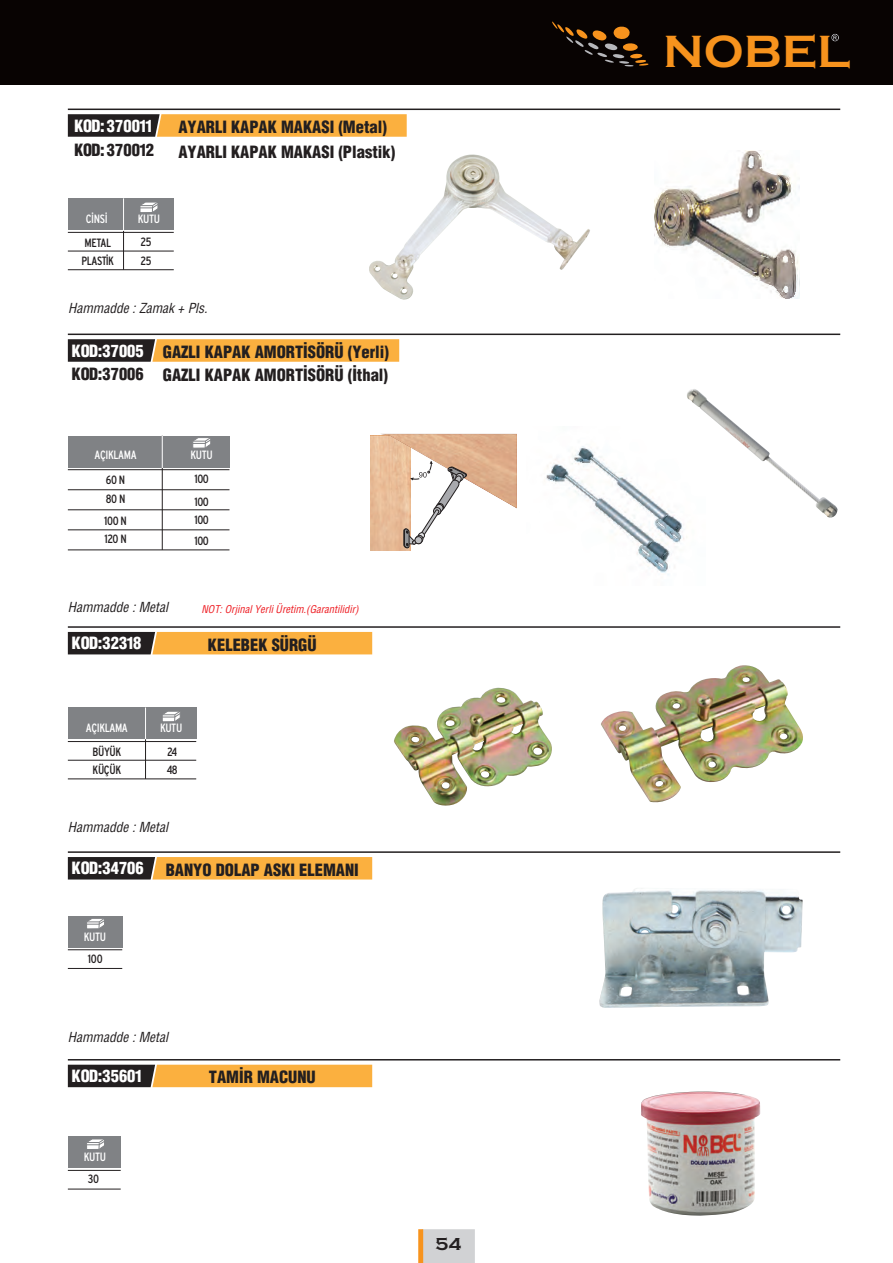
<style>
.page{position:relative;width:893px;height:1263px;background:#fff}
.page>*{position:absolute;margin:0;border:0;box-sizing:border-box;transform-origin:0 0}
.t1{font:46.8px "Copperplate T Bold";color:#f7931d}
.t2{font:18px "Copperplate T Bold";color:#231f20}
.t3{font:16.5px "Helvetica Cond Black Turk";color:#231f20}
.t4{font:16.5px "Helvetica Cond Black Baslik";color:#fff}
.t5{font:16.5px "Helvetica Cond Black Baslik";color:#231f20}
.t6{font:italic condensed 13.5px "Helvetica";color:#231f20}
.t7{font:condensed 12px/18px "Interstate TR";letter-spacing:-.03em;color:#231f20}
.t8{font:condensed 12px "Interstate TR";letter-spacing:-.03em;color:#fff}
.t9{font:italic condensed 10.5px "Helvetica";color:#ee1d23}
.s1{font-family:"Helvetica Cond Black Baslik";color:#fff}
.s2{font-family:"Helvetica Cond Black Baslik"}
</style>
<div class="page">
<div style="left:0;top:0;width:893px;height:85px;background:#080302"></div>
<svg style="left:552px;top:21px;width:97px;height:45px"></svg>
<svg style="left:831px;top:34px;width:8px;height:7px"></svg>
<svg style="left:418px;top:1229px;width:57px;height:34px;background:#d4cdc4"></svg>
<img style="left:546px;top:446px;width:138px;height:129px">
<hr style="left:68px;top:109px;width:772px;height:1px;background:#231f20">
<svg style="left:68px;top:114px;width:339px;height:23px;background:#c38c3c"></svg>
<hr style="left:68px;top:334px;width:772px;height:1px;background:#231f20">
<svg style="left:68px;top:339px;width:331px;height:23px;background:#c48d3c"></svg>
<hr style="left:68px;top:626px;width:772px;height:2px;background:#231f20">
<svg style="left:68px;top:632px;width:304px;height:22px;background:#be8737"></svg>
<hr style="left:68px;top:851px;width:772px;height:2px;background:#231f20">
<svg style="left:68px;top:857px;width:304px;height:22px;background:#be8837"></svg>
<hr style="left:68px;top:1059px;width:772px;height:1px;background:#231f20">
<svg style="left:68px;top:1065px;width:304px;height:22px;background:#be8737"></svg>
<hr style="left:68px;top:968px;width:54px;height:1px;background:#231f20">
<div style="left:68px;top:916px;width:54px;height:31px;background:#808285"></div>
<hr style="left:68px;top:949px;width:54px;height:1px;background:#231f20">
<svg style="left:87px;top:918px;width:17px;height:11px"></svg>
<img style="left:369px;top:154px;width:221px;height:146px">
<hr style="left:145px;top:707px;width:1px;height:72px;background:#231f20">
<div style="left:68px;top:707px;width:128px;height:32px;background:#808285"></div>
<hr style="left:68px;top:760px;width:128px;height:1px;background:#231f20">
<hr style="left:68px;top:741px;width:128px;height:1px;background:#231f20">
<svg style="left:162px;top:711px;width:18px;height:11px"></svg>
<hr style="left:68px;top:779px;width:128px;height:1px;background:#231f20">
<hr style="left:145px;top:707px;width:1px;height:32px;background:#fff">
<img style="left:370px;top:436px;width:40px;height:114px">
<svg style="left:380px;top:434px;width:137px;height:114px"></svg>
<img style="left:654px;top:150px;width:145px;height:149px">
<img style="left:601px;top:665px;width:202px;height:138px">
<img style="left:394px;top:687px;width:158px;height:119px">
<img style="left:641px;top:1091px;width:119px;height:125px">
<img style="left:599px;top:888px;width:204px;height:120px">
<hr style="left:123px;top:198px;width:1px;height:72px;background:#231f20">
<div style="left:68px;top:198px;width:106px;height:32px;background:#808285"></div>
<hr style="left:123px;top:198px;width:1px;height:32px;background:#fff">
<hr style="left:68px;top:251px;width:106px;height:1px;background:#231f20">
<hr style="left:68px;top:232px;width:106px;height:1px;background:#231f20">
<svg style="left:140px;top:202px;width:18px;height:10px"></svg>
<hr style="left:68px;top:269px;width:106px;height:1px;background:#231f20">
<hr style="left:68px;top:1189px;width:53px;height:1px;background:#231f20">
<div style="left:68px;top:1136px;width:53px;height:32px;background:#808285"></div>
<hr style="left:68px;top:1170px;width:53px;height:1px;background:#231f20">
<svg style="left:87px;top:1139px;width:17px;height:10px"></svg>
<hr style="left:162px;top:436px;width:1px;height:114px;background:#231f20">
<hr style="left:68px;top:550px;width:161px;height:1px;background:#231f20">
<div style="left:68px;top:436px;width:161px;height:31px;background:#808285"></div>
<hr style="left:162px;top:436px;width:1px;height:31px;background:#fff">
<hr style="left:68px;top:489px;width:161px;height:1px;background:#231f20">
<hr style="left:68px;top:469px;width:161px;height:1px;background:#231f20">
<hr style="left:68px;top:509px;width:161px;height:1px;background:#231f20">
<svg style="left:193px;top:438px;width:18px;height:10px"></svg>
<hr style="left:68px;top:530px;width:161px;height:1px;background:#231f20">
<img style="left:687px;top:389px;width:151px;height:129px">
<p class="t4" style="left:75px;top:119px;width:78px">KOD: 370011</p>
<p class="t3" style="left:178px;top:120px;width:210px">AYARLI KAPAK MAKASI (Metal)</p>
<p class="t5" style="left:75px;top:144px;width:80px">KOD: 370012</p>
<p class="t3" style="left:178px;top:145px;width:218px">AYARLI KAPAK MAKASI (Plastik)</p>
<p class="t8" style="left:86px;top:214px;width:23px">C‹NS‹</p>
<p class="t8" style="left:138px;top:214px;width:24px">KUTU</p>
<p class="t7" style="left:81px;top:235px;width:34px">METAL<br>PLAST‹K</p>
<p class="t7" style="left:140px;top:234px;width:13px;line-height:18.8px">25<br>25</p>
<p class="t6" style="left:68px;top:303px;width:141px">Hammadde : Zamak + Pls.</p>
<p class="t3" style="left:73px;top:345px;width:318px"><span class="s1">KOD:37005</span> GAZLI KAPAK AMORT‹SÖRÜ (Yerli)</p>
<p class="t3" style="left:73px;top:369px;width:317px"><span class="s2">KOD:37006</span> GAZLI KAPAK AMORT‹SÖRÜ (‹thal)</p>
<p class="t8" style="left:95px;top:451px;width:44px">AÇIKLAMA</p>
<p class="t7" style="left:106px;top:491px;width:21px">80 N</p>
<p class="t7" style="left:106px;top:471px;width:21px">60 N</p>
<p class="t8" style="left:191px;top:451px;width:24px">KUTU</p>
<p class="t7" style="left:194px;top:468px;width:16px;line-height:22.8px">100<br>100</p>
<p class="t7" style="left:104px;top:513px;width:24px">100 N<br>120 N</p>
<p class="t7" style="left:194px;top:510px;width:16px;line-height:21.3px">100<br>100</p>
<p class="t6" style="left:68px;top:602px;width:102px">Hammadde : Metal</p>
<p class="t9" style="left:202px;top:605px;width:159px">NOT: Orjinal Yerli Üretim.(Garantilidir)</p>
<p class="t4" style="left:73px;top:637px;width:70px">KOD:32318</p>
<p class="t3" style="left:208px;top:638px;width:110px">KELEBEK SÜRGÜ</p>
<p class="t8" style="left:86px;top:723px;width:44px">AÇIKLAMA</p>
<p class="t8" style="left:160px;top:723px;width:24px">KUTU</p>
<p class="t7" style="left:92px;top:744px;width:30px">BÜYÜK<br>KÜÇÜK</p>
<p class="t7" style="left:167px;top:744px;width:13px">24<br>48</p>
<p class="t6" style="left:68px;top:822px;width:102px">Hammadde : Metal</p>
<p class="t4" style="left:73px;top:862px;width:73px">KOD:34706</p>
<p class="t3" style="left:166px;top:863px;width:195px">BANYO DOLAP ASKI ELEMANI</p>
<p class="t8" style="left:84px;top:932px;width:24px">KUTU</p>
<p class="t7" style="left:88px;top:950px;width:16px">100</p>
<p class="t6" style="left:68px;top:1032px;width:102px">Hammadde : Metal</p>
<p class="t4" style="left:73px;top:1070px;width:70px">KOD:35601</p>
<p class="t3" style="left:209px;top:1071px;width:108px">TAM‹R MACUNU</p>
<p class="t8" style="left:84px;top:1152px;width:24px">KUTU</p>
<p class="t7" style="left:88px;top:1171px;width:13px">30</p>
<p class="t2" style="left:435px;top:1233px;width:27px">54</p>
<h1 class="t1" style="left:663px;top:23px;width:189px">NOBEL</h1>
</div>
